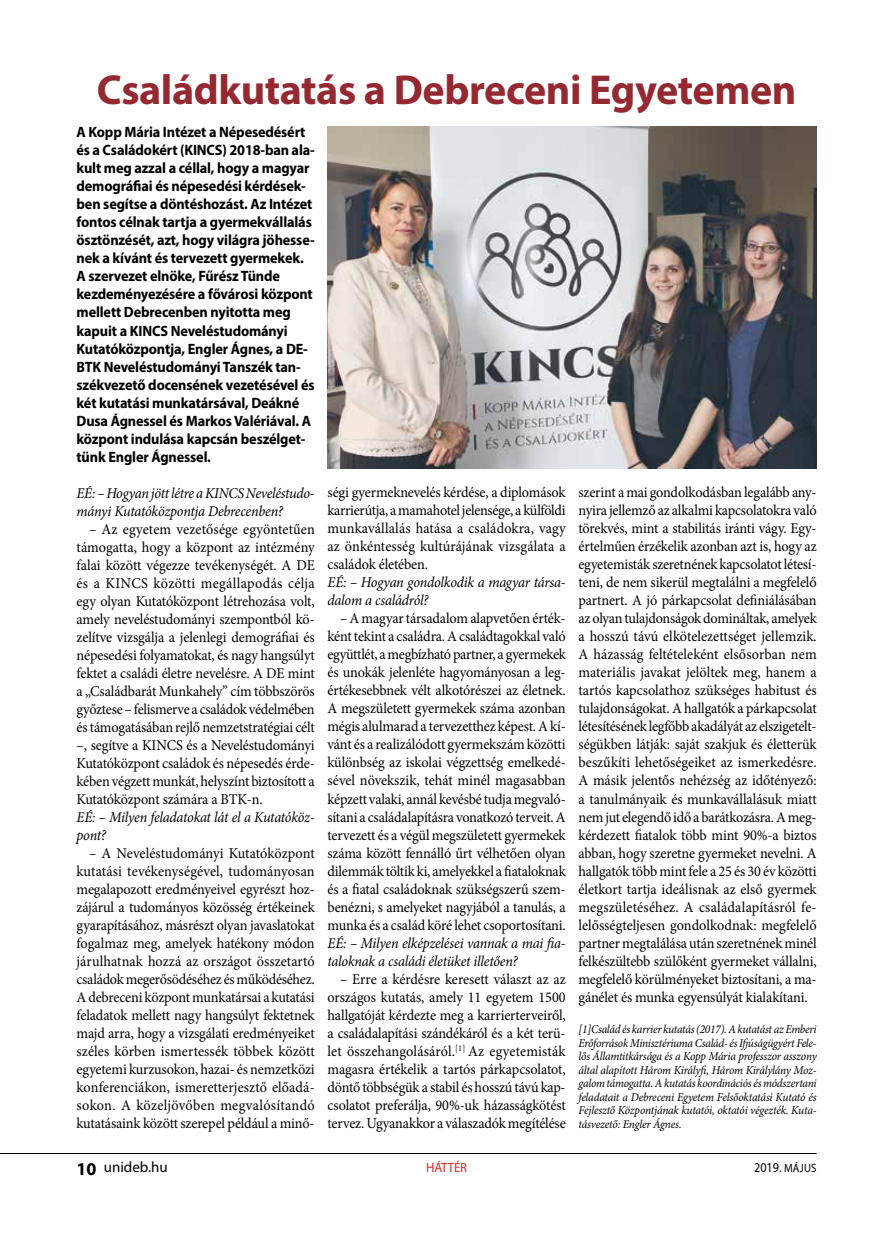
<style>
.page{position:relative;width:872px;height:1234px;background:#fff}
.page>*{position:absolute;margin:0;border:0;box-sizing:border-box;transform-origin:0 0}
.t1{font:700 42px "Myriad Pro";letter-spacing:-.01em;color:#942931}
.t2{font:15px/18px "Minion Pro";letter-spacing:-.01em;color:#000;text-align:justify;scale:.95 1}
.t3{font:700 15px/18px "Myriad Pro";letter-spacing:-.01em;color:#000;scale:.95 1}
.t4{font:italic 15px/18px "Minion Pro";letter-spacing:-.02em;color:#000;scale:.95 1}
.t5{font:15px "Myriad Pro";color:#000}
.t6{font:13.5px "Myriad Pro";color:#000;scale:.9 1}
.t7{font:13.5px "Myriad Pro";color:#df2625;scale:.95 1}
.t8{font:italic 12px/13.5px "Minion Pro";letter-spacing:-.02em;color:#000;text-align:justify;scale:.95 1}
.s1{font-style:italic}
.s2{font-style:normal}
.s3{font-weight:700;font-size:18px}
.s4{font-size:12px}
</style>
<div class="page">
<hr style="left:0;top:1152px;width:816px;height:1px;background:#000">
<img style="left:327px;top:126px;width:489px;height:342px">
<h1 class="t1" style="left:97px;top:62px;width:701px">Családkutatás a Debreceni Egyetemen</h1>
<p class="t3" style="left:77px;top:123px;width:252px">A Kopp Mária Intézet a Népesedésért és a Családokért (KINCS) 2018-ban ala&shy;kult meg azzal a céllal, hogy a magyar demográfiai és népesedési kérdések&shy;ben segítse a döntéshozást. Az Intézet fontos célnak tartja a gyermekvállalás ösztönzését, azt, hogy világra jöhesse&shy;nek a kívánt és tervezett gyermekek.<br>A szervezet elnöke, Fűrész Tünde kezdeményezésére a fővárosi központ mellett Debrecenben nyitotta meg kapuit a KINCS Neveléstudományi Kutatóközpontja, Engler Ágnes, a DE-BTK Neveléstudományi Tanszék tan&shy;székvezető docensének vezetésével és két kutatási munkatársával, Deákné Dusa Ágnessel és Markos Valériával. A központ indulása kapcsán beszélget&shy;tünk Engler Ágnessel.</p>
<p class="t4" style="left:77px;top:483px;width:252px">EÉ: – Hogyan jött létre a KINCS Neveléstudo&shy;mányi Kutatóközpontja Debrecenben?</p>
<p class="t2" style="left:77px;top:520px;width:252px;text-indent:13px"><span class="s1">–</span> Az egyetem vezetősége egyöntetűen támogatta, hogy a központ az intézmény falai között végezze tevékenységét. A DE és a KINCS közötti megállapodás célja egy olyan Kutatóközpont létrehozása volt, amely neveléstudományi szempontból kö&shy;zelítve vizsgálja a jelenlegi demográfiai és népesedési folyamatokat, és nagy hangsúlyt fektet a családi életre nevelésre. A DE mint a „Családbarát Munkahely” cím többszörös győztese – felismerve a családok védelmében és támogatásában rejlő nemzetstratégiai célt –, segítve a KINCS és a Neveléstudományi Kutatóközpont családok és népesedés érde&shy;kében végzett munkát, helyszínt biztosított a Kutatóközpont számára a BTK-n.</p>
<p class="t4" style="left:77px;top:807px;width:252px">EÉ: – Milyen feladatokat lát el a Kutatóköz&shy;pont?</p>
<p class="t2" style="left:77px;top:844px;width:252px;text-indent:13px"><span class="s1">–</span> A Neveléstudományi Kutatóközpont kutatási tevékenységével, tudományosan megalapozott eredményeivel egyrészt hoz&shy;zájárul a tudományos közösség értékeinek gyarapításához, másrészt olyan javaslatokat fogalmaz meg, amelyek hatékony módon járulhatnak hozzá az országot összetartó családok megerősödéséhez és működéséhez.<br>A debreceni központ munkatársai a kutatási feladatok mellett nagy hangsúlyt fektetnek majd arra, hogy a vizsgálati eredményeiket széles körben ismertessék többek között egyetemi kurzusokon, hazai- és nemzetközi konferenciákon, ismeretterjesztő előadá&shy;sokon. A közeljövőben megvalósítandó kutatásaink között szerepel például a minő-</p>
<p class="t2" style="left:327px;top:483px;width:252px">ségi gyermeknevelés kérdése, a diplomások karrierútja, a mamahotel jelensége, a külföldi munkavállalás hatása a családokra, vagy az önkéntesség kultúrájának vizsgálata a családok életében.</p>
<p class="t4" style="left:327px;top:573px;width:252px">EÉ: – Hogyan gondolkodik a magyar társa&shy;dalom a családról?</p>
<p class="t2" style="left:327px;top:609px;width:252px;text-indent:13px"><span class="s1">–</span> A magyar társadalom alapvetően érték&shy;ként tekint a családra. A családtagokkal való együttlét, a megbízható partner, a gyermekek és unokák jelenléte hagyományosan a leg&shy;értékesebbnek vélt alkotórészei az életnek.<br>A megszületett gyermekek száma azonban mégis alulmarad a tervezetthez képest. A kí&shy;vánt és a realizálódott gyermekszám közötti különbség az iskolai végzettség emelkedé&shy;sével növekszik, tehát minél magasabban képzett valaki, annál kevésbé tudja megvaló&shy;sítani a családalapításra vonatkozó terveit. A tervezett és a végül megszületett gyermekek száma között fennálló űrt vélhetően olyan dilemmák töltik ki, amelyekkel a fiataloknak és a fiatal családoknak szükségszerű szem&shy;benézni, s amelyeket nagyjából a tanulás, a munka és a család köré lehet csoportosítani.</p>
<p class="t4" style="left:327px;top:933px;width:252px">EÉ: – Milyen elképzelései vannak a mai fia&shy;taloknak a családi életüket illetően?</p>
<p class="t2" style="left:327px;top:969px;width:252px;text-indent:13px"><span class="s1">–</span> Erre a kérdésre keresett választ az az országos kutatás, amely 11 egyetem 1500 hallgatóját kérdezte meg a karrierterveiről, a családalapítási szándékáról és a két terü&shy;let összehangolásáról.<sup>[1]</sup> Az egyetemisták magasra értékelik a tartós párkapcsolatot, döntő többségük a stabil és hosszú távú kap&shy;csolatot preferálja, 90%-uk házasságkötést tervez. Ugyanakkor a válaszadók megítélése</p>
<p class="t2" style="left:578px;top:483px;width:252px">szerint a mai gondolkodásban legalább an - nyira jellemző az alkalmi kapcsolatokra való törekvés, mint a stabilitás iránti vágy. Egy&shy;értelműen érzékelik azonban azt is, hogy az egyetemisták szeretnének kapcsolatot létesí&shy;teni, de nem sikerül megtalálni a megfelelő partnert. A jó párkapcsolat definiálásában az olyan tulajdonságok domináltak, amelyek a hosszú távú elkötelezettséget jellemzik.<br>A házasság feltételeként elsősorban nem materiális javakat jelöltek meg, hanem a tartós kapcsolathoz szükséges habitust és tulajdonságokat. A hallgatók a párkapcsolat létesítésének legfőbb akadályát az elszigetelt&shy;ségükben látják: saját szakjuk és életterük beszűkíti lehetőségeiket az ismerkedésre.<br>A másik jelentős nehézség az időtényező: a tanulmányaik és munkavállalásuk miatt nem jut elegendő idő a barátkozásra. A meg&shy;kérdezett fiatalok több mint 90%-a biztos abban, hogy szeretne gyermeket nevelni. A hallgatók több mint fele a 25 és 30 év közötti életkort tartja ideálisnak az első gyermek megszületéséhez. A családalapításról fe&shy;lelősségteljesen gondolkodnak: megfelelő partner megtalálása után szeretnének minél felkészültebb szülőként gyermeket vállalni, megfelelő körülményeket biztosítani, a ma&shy;gánélet és munka egyensúlyát kialakítani.</p>
<p class="t8" style="left:578px;top:1022px;width:252px">[1]Család és karrier kutatás (2017). A kutatást az Emberi Erőforrások Minisztériuma Család- és Ifjúságügyért Fele&shy;lős Államtitkársága és a Kopp Mária professzor asszony által alapított Három Királyfi, Három Királylány Moz&shy;galom támogatta. A kutatás koordinációs és módszertani feladatait a Debreceni Egyetem Felsőoktatási Kutató és Fejlesztő Központjának kutatói, oktatói végezték. Kuta&shy;tásvezető: Engler Ágnes<span class="s2">.</span></p>
<p class="t5" style="left:77px;top:1157px;width:93px"><span class="s3">10</span> unideb.hu</p>
<p class="t7" style="left:426px;top:1158px;width:45px">HÁTTÉR</p>
<p class="t6" style="left:754px;top:1158px;width:71px">2019. <span class="s4">május</span></p>
</div>
